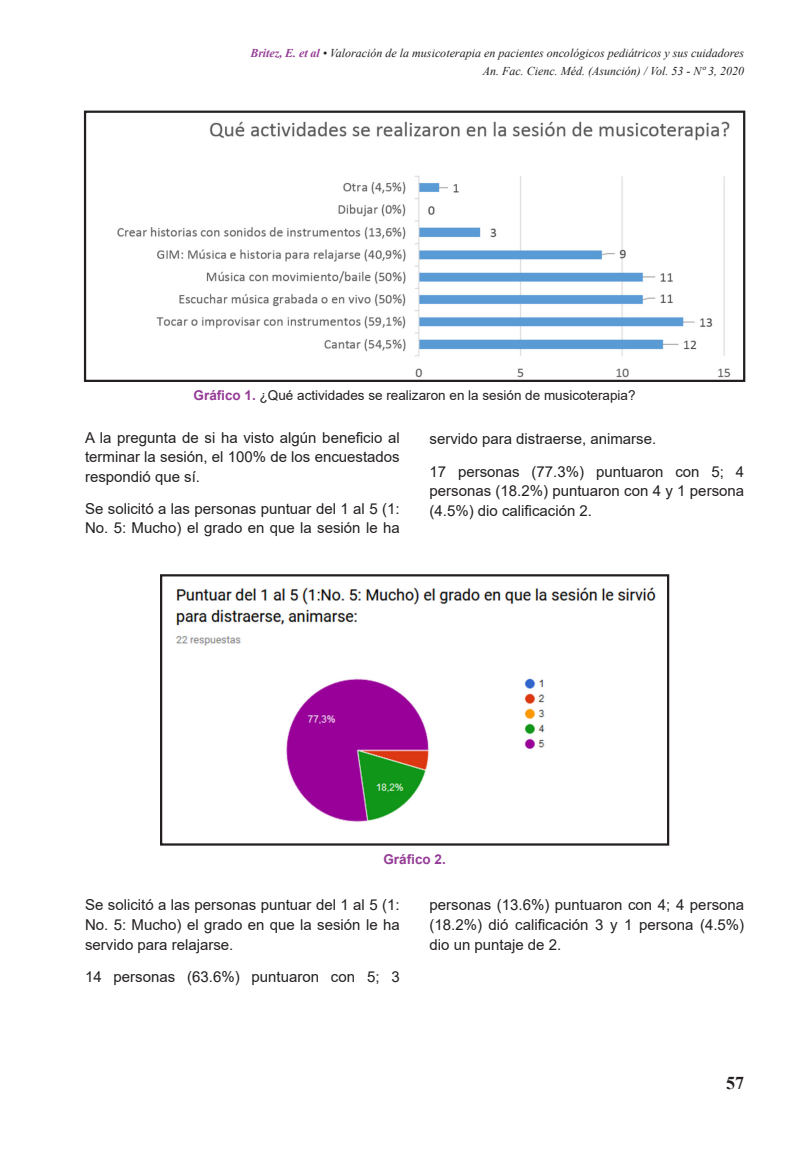
<style>
.page{position:relative;width:808px;height:1149px;background:#fff}
.page>*{position:absolute;margin:0;border:0;box-sizing:border-box;transform-origin:0 0}
.t1{font:700 18px "Times New Roman";color:#231f20}
.t2{font:15px/19.5px "Arial";color:#231f20;text-align:justify}
.Graficos_Tablas{font:13.5px "Arial";color:#231f20}
.Graficos_Tablas-2{font:700 13.5px "Arial";color:#953c96}
.t3{font:italic 12px "Times New Roman";color:#231f20}
.s1{font-weight:700;color:#953e97}
.s2{font-weight:700;color:#953c96}
</style>
<div class="page">
<img style="left:117px;top:121px;width:614px;height:257px">
<div style="left:84px;top:110px;width:661px;height:272px;border:2px solid #231f20"></div>
<img style="left:176px;top:587px;width:480px;height:235px">
<div style="left:160px;top:574px;width:509px;height:271px;border:2px solid #231f20"></div>
<p class="t3" style="left:250px;top:45px;width:495px"><span class="s1">Britez, E. et al</span> • Valoración de la musicoterapia en pacientes oncológicos pediátricos y sus cuidadores</p>
<p class="t3" style="left:483px;top:63px;width:263px">An. Fac. Cienc. Méd. (Asunción) / Vol. 53 - Nº 3, 2020</p>
<p class="Graficos_Tablas" style="left:194px;top:386px;width:443px"><span class="s2">Gráfico 1.</span> ¿Qué actividades se realizaron en la sesión de musicoterapia?</p>
<p class="t2" style="left:85px;top:427px;width:316px">A la pregunta de si ha visto algún beneficio al terminar la sesión, el 100% de los encuestados respondió que sí.</p>
<p class="t2" style="left:85px;top:498px;width:316px">Se solicitó a las personas puntuar del 1 al 5 (1:<br>No. 5: Mucho) el grado en que la sesión le ha</p>
<p class="t2" style="left:429px;top:429px;width:228px">servido para distraerse, animarse.</p>
<p class="t2" style="left:429px;top:461px;width:316px">17 personas (77.3%) puntuaron con 5; 4 personas (18.2%) puntuaron con 4 y 1 persona (4.5%) dio calificación 2.</p>
<p class="Graficos_Tablas-2" style="left:383px;top:849px;width:64px">Gráfico 2.</p>
<p class="t2" style="left:85px;top:895px;width:316px">Se solicitó a las personas puntuar del 1 al 5 (1:<br>No. 5: Mucho) el grado en que la sesión le ha servido para relajarse.</p>
<p class="t2" style="left:85px;top:966px;width:316px">14 personas (63.6%) puntuaron con 5; 3</p>
<p class="t2" style="left:429px;top:895px;width:316px">personas (13.6%) puntuaron con 4; 4 persona (18.2%) dió calificación 3 y 1 persona (4.5%) dio un puntaje de 2.</p>
<p class="t1" style="left:726px;top:1069px;width:19px">57</p>
</div>
